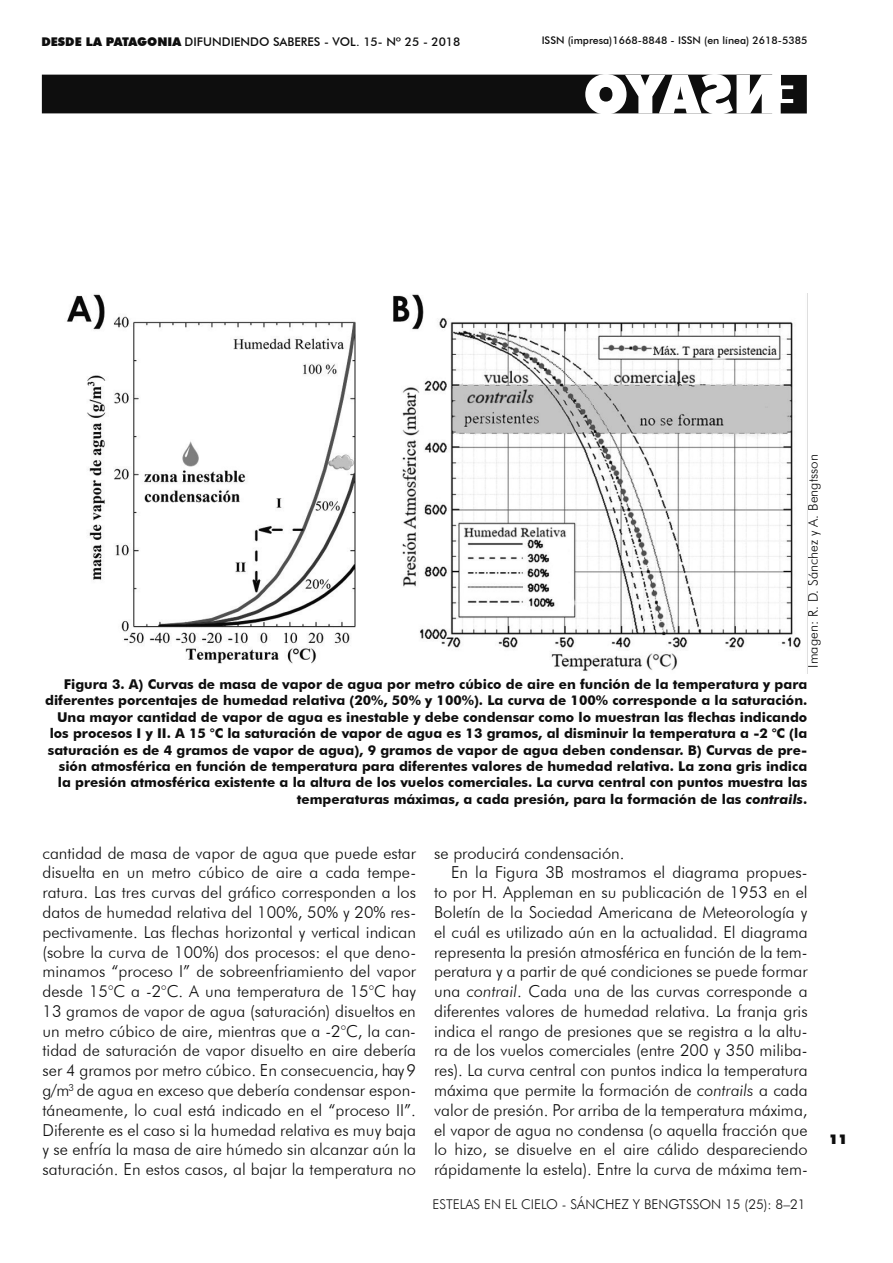
<style>
.page{position:relative;width:893px;height:1263px;background:#fff}
.page>*{position:absolute;margin:0;border:0;box-sizing:border-box;transform-origin:0 0}
.t1{font:300 16.5px/19.8px "Futura BT";color:#0e0e0e;text-align:justify}
.t2{font:700 13.5px/16.5px "Futura BT";color:#0e0e0e;text-align:right}
.t3{font:300 13.5px "Futura BT";color:#0e0e0e}
.t4{font:900 13.5px "Futura BT";color:#0e0e0e}
.t5{font:500 12px "Futura BT";color:#0e0e0e}
.t6{font:500 10.5px "Futura BT";color:#0e0e0e}
.s1{font-weight:900}
.s2{font-style:italic}
.s3{color:#181818}
</style>
<div class="page">
<img style="left:66px;top:294px;width:742px;height:380px">
<div style="left:43px;top:75px;width:728px;height:38px;background:#0e0e0e"></div>
<svg style="left:585px;top:74px;width:188px;height:40px"></svg>
<p class="t5" style="left:41px;top:35px;width:420px"><span class="s1">DESDE LA PATAGONIA</span> DIFUNDIENDO SABERES - VOL. 15- Nº 25 - 2018</p>
<p class="t6" style="left:542px;top:34px;width:267px">ISSN (impresa)1668-8848 - ISSN (en línea) 2618-5385</p>
<p class="t3" style="left:805px;top:668px;width:215px;rotate:-90deg">Imagen: R. D. Sánchez y A. Bengtsson</p>
<p class="t2" style="left:45px;top:675px;width:764px">Figura 3. A) Curvas de masa de vapor de agua por metro cúbico de aire en función de la temperatura y para diferentes porcentajes de humedad relativa (20%, 50% y 100%). La curva de 100% corresponde a la saturación.<br>Una mayor cantidad de vapor de agua es inestable y debe condensar como lo muestran las flechas indicando los procesos I y II. A 15 °C la saturación de vapor de agua es 13 gramos, al disminuir la temperatura a -2 °C (la saturación es de 4 gramos de vapor de agua), 9 gramos de vapor de agua deben condensar. B) Curvas de pre&shy;sión atmosférica en función de temperatura para diferentes valores de humedad relativa. La zona gris indica la presión atmosférica existente a la altura de los vuelos comerciales. La curva central con puntos muestra las temperaturas máximas, a cada presión, para la formación de las <span class="s2">contrails</span>.</p>
<p class="t1" style="left:42px;top:843px;width:375px">cantidad de masa de vapor de agua que puede estar disuelta en un metro cúbico de aire a cada tempe&shy;ratura. Las tres curvas del gráfico corresponden a los datos de humedad relativa del 100%, 50% y 20% res&shy;pectivamente. Las flechas horizontal y vertical indican (sobre la curva de 100%) dos procesos: el que deno&shy;minamos “proceso I” de sobreenfriamiento del vapor desde 15°C a -2°C. A una temperatura de 15°C hay 13 gramos de vapor de agua (saturación) disueltos en un metro cúbico de aire, mientras que a -2°C, la can&shy;tidad de saturación de vapor disuelto en aire debería ser 4 gramos por metro cúbico. En consecuencia, hay 9 g/m<sup>3</sup> de agua en exceso que debería condensar espon&shy;táneamente, lo cual está indicado en el “proceso II”.<br>Diferente es el caso si la humedad relativa es muy baja y se enfría la masa de aire húmedo sin alcanzar aún la saturación. En estos casos, al bajar la temperatura no</p>
<p class="t1" style="left:434px;top:843px;width:192px">se producirá condensación.</p>
<p class="t1" style="left:451px;top:862px;width:358px">En la Figura 3B mostramos el diagrama propues-</p>
<p class="t1" style="left:434px;top:882px;width:375px">to por H. Appleman en su publicación de 1953 en el</p>
<p class="t1" style="left:434px;top:902px;width:375px">Boletín de la Sociedad Americana de Meteorología y</p>
<p class="t1" style="left:434px;top:922px;width:375px">el cuál es utilizado aún en la actualidad. El diagrama</p>
<p class="t1" style="left:434px;top:942px;width:375px">representa la presión atmosférica en función de la tem-</p>
<p class="t1" style="left:434px;top:961px;width:375px">peratura y a partir de qué condiciones se puede formar</p>
<p class="t1" style="left:434px;top:981px;width:375px">una <span class="s2">contrail</span>. Cada una de las curvas corresponde a</p>
<p class="t1" style="left:434px;top:1001px;width:375px">diferentes valores de humedad relativa. La franja gris</p>
<p class="t1" style="left:434px;top:1021px;width:375px">indica el rango de presiones que se registra a la altu-</p>
<p class="t1" style="left:434px;top:1041px;width:375px">ra de los vuelos comerciales (entre 200 y 350 miliba-</p>
<p class="t1" style="left:434px;top:1060px;width:375px">res). La curva central con puntos indica la temperatura</p>
<p class="t1" style="left:434px;top:1080px;width:375px">máxima que permite la formación de <span class="s2">contrails</span> a cada</p>
<p class="t1" style="left:434px;top:1100px;width:375px">valor de presión. Por arriba de la temperatura máxima,</p>
<p class="t1" style="left:434px;top:1120px;width:375px">el vapor de agua no condensa (o aquella fracción que</p>
<p class="t1" style="left:434px;top:1140px;width:375px">lo hizo, se disuelve en el aire cálido despareciendo</p>
<p class="t1" style="left:434px;top:1159px;width:375px">rápidamente la estela). Entre la curva de máxima tem-</p>
<p class="t3" style="left:432px;top:1196px;width:375px"><span class="s3">ESTELAS EN EL CIELO -</span> SÁNCHEZ Y BENGTSSON 15 (25): 8–21</p>
<p class="t4" style="left:829px;top:1131px;width:20px">11</p>
</div>
